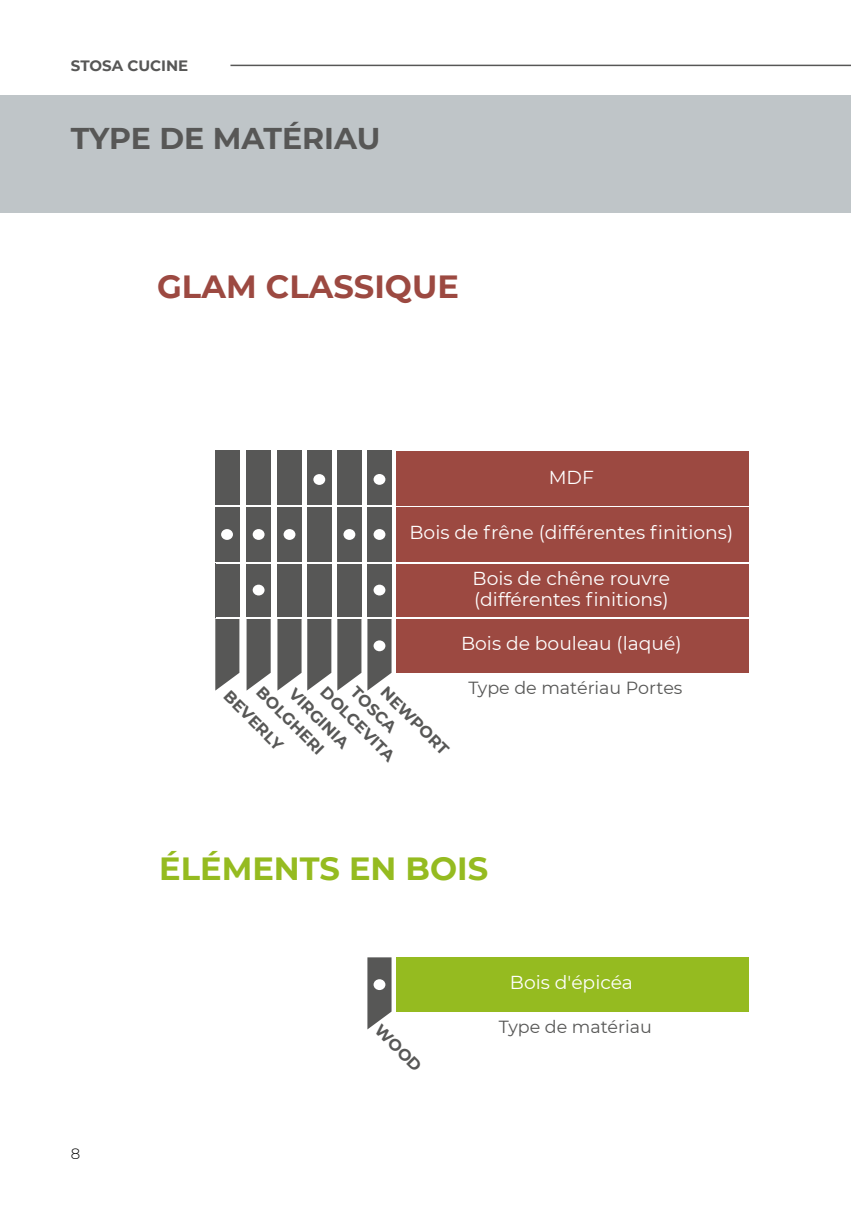
<style>
.page{position:relative;width:851px;height:1205px;background:#fff}
.page>*{position:absolute;margin:0;border:0;box-sizing:border-box;transform-origin:0 0}
.t1{font:700 32px "Montserrat";color:#95bb20}
.t2{font:700 32px "Montserrat";color:#9c4941}
.t3{font:700 30px "Montserrat";color:#575756}
.t4{font:18.75px/21.5px "Montserrat";color:#fff}
.t5{font:17.5px "Montserrat";color:#575756}
.t6{font:700 16px "Montserrat";color:#575756}
.t7{font:700 15px "Montserrat";color:#575756}
.t8{font:300 15px "Montserrat";color:#000}
</style>
<div class="page">
<hr style="left:230px;top:65px;width:620px;height:1px;background:#575756">
<div style="left:0;top:95px;width:850px;height:118px;background:#bfc5c8"></div>
<div style="left:396px;top:507px;width:353px;height:54px;background:#9c4941"></div>
<div style="left:396px;top:451px;width:353px;height:54px;background:#9c4941"></div>
<div style="left:396px;top:563px;width:353px;height:54px;background:#9c4941"></div>
<div style="left:396px;top:618px;width:353px;height:55px;background:#9c4941"></div>
<div style="left:215px;top:507px;width:24px;height:54px;background:#575756"></div>
<div style="left:215px;top:563px;width:24px;height:54px;background:#575756"></div>
<div style="left:215px;top:450px;width:24px;height:55px;background:#575756"></div>
<svg style="left:215px;top:618px;width:24px;height:72px;background:#6e6e6d"></svg>
<div style="left:307px;top:507px;width:24px;height:54px;background:#575756"></div>
<div style="left:337px;top:507px;width:24px;height:54px;background:#575756"></div>
<div style="left:367px;top:507px;width:24px;height:54px;background:#575756"></div>
<div style="left:307px;top:563px;width:24px;height:54px;background:#575756"></div>
<div style="left:307px;top:450px;width:24px;height:55px;background:#575756"></div>
<div style="left:337px;top:563px;width:24px;height:54px;background:#575756"></div>
<div style="left:337px;top:450px;width:24px;height:55px;background:#575756"></div>
<div style="left:367px;top:563px;width:24px;height:54px;background:#575756"></div>
<div style="left:367px;top:450px;width:24px;height:55px;background:#575756"></div>
<svg style="left:307px;top:619px;width:24px;height:71px;background:#6b6b6b"></svg>
<svg style="left:337px;top:619px;width:24px;height:71px;background:#6c6c6b"></svg>
<svg style="left:367px;top:619px;width:24px;height:71px;background:#6e6e6d"></svg>
<div style="left:246px;top:507px;width:24px;height:54px;background:#575756"></div>
<div style="left:246px;top:563px;width:24px;height:54px;background:#575756"></div>
<div style="left:246px;top:450px;width:24px;height:55px;background:#575756"></div>
<svg style="left:246px;top:619px;width:24px;height:71px;background:#6d6d6c"></svg>
<div style="left:277px;top:507px;width:24px;height:54px;background:#575756"></div>
<div style="left:277px;top:563px;width:24px;height:54px;background:#575756"></div>
<div style="left:277px;top:450px;width:24px;height:55px;background:#575756"></div>
<svg style="left:277px;top:619px;width:24px;height:71px;background:#6c6c6c"></svg>
<div style="left:221px;top:529px;width:12px;height:11px;background:#fff;border-radius:50%"></div>
<div style="left:283px;top:529px;width:12px;height:11px;background:#fff;border-radius:50%"></div>
<div style="left:253px;top:529px;width:11px;height:11px;background:#fff;border-radius:50%"></div>
<div style="left:343px;top:529px;width:12px;height:11px;background:#fff;border-radius:50%"></div>
<div style="left:373px;top:529px;width:12px;height:11px;background:#fff;border-radius:50%"></div>
<div style="left:373px;top:474px;width:12px;height:11px;background:#fff;border-radius:50%"></div>
<div style="left:373px;top:585px;width:12px;height:10px;background:#fff;border-radius:50%"></div>
<div style="left:313px;top:474px;width:12px;height:11px;background:#fff;border-radius:50%"></div>
<div style="left:253px;top:585px;width:11px;height:10px;background:#fff;border-radius:50%"></div>
<div style="left:373px;top:640px;width:12px;height:11px;background:#fff;border-radius:50%"></div>
<div style="left:396px;top:957px;width:353px;height:54px;background:#95bb20"></div>
<svg style="left:367px;top:957px;width:24px;height:72px;background:#6f6f6e"></svg>
<div style="left:373px;top:979px;width:12px;height:11px;background:#fff;border-radius:50%"></div>
<p class="t7" style="left:71px;top:55px;width:119px">STOSA CUCINE</p>
<h2 class="t3" style="left:71px;top:117px;width:311px">TYPE DE MATÉRIAU</h2>
<h1 class="t2" style="left:157px;top:263px;width:303px">GLAM CLASSIQUE</h1>
<p class="t4" style="left:548px;top:466px;width:47px">MDF</p>
<p class="t4" style="left:409px;top:521px;width:325px">Bois de frêne (différentes finitions)</p>
<p class="t4" style="left:472px;top:567px;width:199px">Bois de chêne rouvre (différentes finitions)</p>
<p class="t4" style="left:461px;top:632px;width:222px">Bois de bouleau (laqué)</p>
<p class="t6" style="left:391px;top:681px;width:90px;rotate:45deg">NEWPORT</p>
<p class="t5" style="left:468px;top:676px;width:215px">Type de matériau Portes</p>
<p class="t6" style="left:361px;top:681px;width:59px;rotate:45deg">TOSCA</p>
<p class="t6" style="left:267px;top:681px;width:90px;rotate:45deg">BOLGHERI</p>
<p class="t6" style="left:331px;top:681px;width:99px;rotate:45deg">DOLCEVITA</p>
<p class="t6" style="left:300px;top:683px;width:78px;rotate:45deg">VIRGINIA</p>
<p class="t6" style="left:235px;top:685px;width:78px;rotate:45deg">BEVERLY</p>
<h1 class="t1" style="left:159px;top:846px;width:330px">ÉLÉMENTS EN BOIS</h1>
<p class="t4" style="left:510px;top:970px;width:124px">Bois d'épicéa</p>
<p class="t8" style="left:71px;top:1143px;width:11px">8</p>
<p class="t6" style="left:385px;top:1019px;width:60px;rotate:45deg">WOOD</p>
<p class="t5" style="left:499px;top:1014px;width:154px">Type de matériau</p>
</div>
